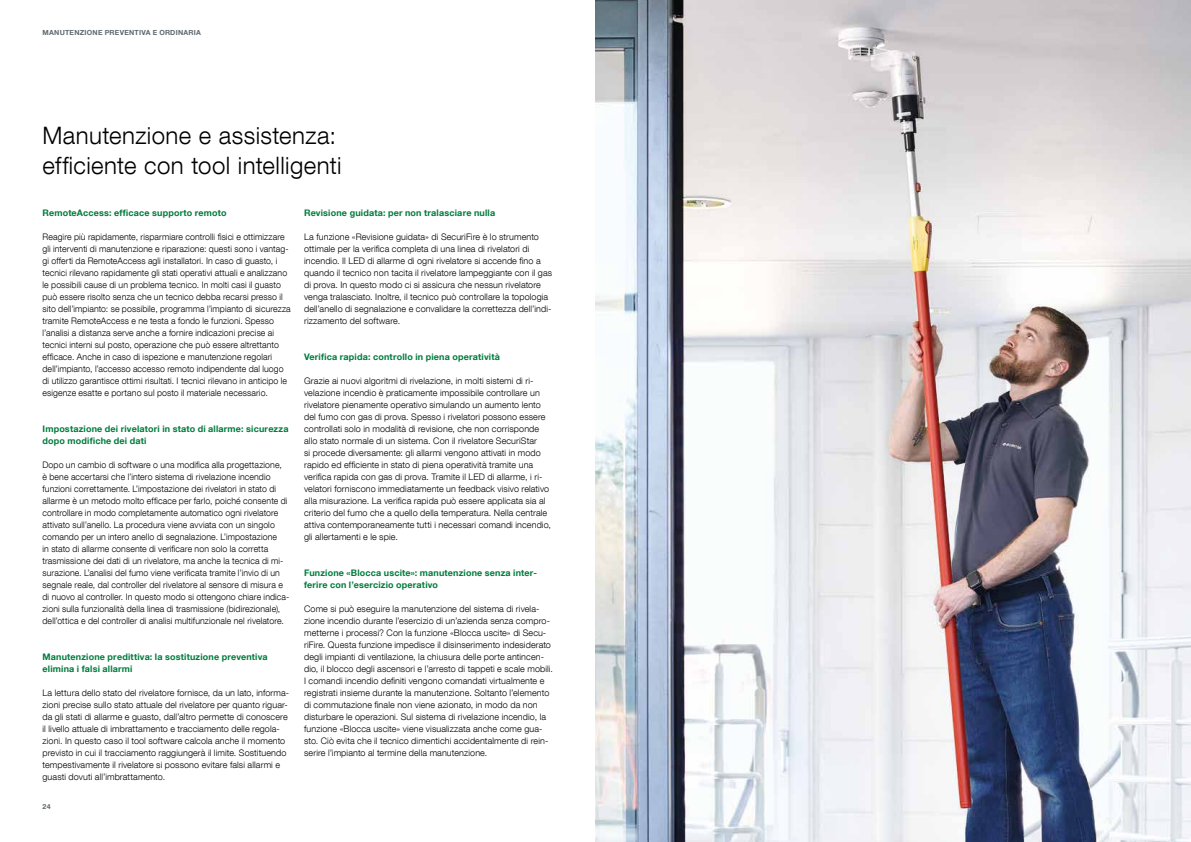
<style>
.page{position:relative;width:1191px;height:842px;background:#fff}
.page>*{position:absolute;margin:0;border:0;box-sizing:border-box;transform-origin:0 0}
.t1{font:300 24px/30px "Helvetica Neue LT Com";letter-spacing:.015em;color:#000}
.t2{font:300 9px/12px "Helvetica Neue LT Com";letter-spacing:.01em;color:#000}
.t3{font:700 9px/12px "Helvetica Neue LT Com";letter-spacing:.02em;color:#007b3d}
.t4{font:700 7px "Helvetica Neue LT Com";letter-spacing:.035em;color:#5d686e}
</style>
<div class="page">
<img style="left:595px;top:0;width:596px;height:842px">
<p class="t4" style="left:43px;top:28px;width:160px">Manutenzione preventiva e ordinaria</p>
<h1 class="t1" style="left:43px;top:119px;width:300px">Manutenzione e assistenza: efficiente con tool intelligenti</h1>
<p class="t3" style="left:43px;top:206px;width:186px">RemoteAccess: efficace supporto remoto</p>
<p class="t2" style="left:43px;top:230px;width:250px">Reagire più rapidamente, risparmiare controlli fisici e ottimizzare gli interventi di manutenzione e riparazione: questi sono i vantag&shy;gi offerti da RemoteAccess agli installatori. In caso di guasto, i tecnici rilevano rapidamente gli stati operativi attuali e analizzano le possibili cause di un problema tecnico. In molti casi il guasto può essere risolto senza che un tecnico debba recarsi presso il sito dell’impianto: se possibile, programma l’impianto di sicurezza tramite RemoteAccess e ne testa a fondo le funzioni. Spesso l’analisi a distanza serve anche a fornire indicazioni precise ai tecnici interni sul posto, operazione che può essere altrettanto efficace. Anche in caso di ispezione e manutenzione regolari dell’impianto, l’accesso accesso remoto indipendente dal luogo di utilizzo garantisce ottimi risultati. I tecnici rilevano in anticipo le esigenze esatte e portano sul posto il materiale necessario.</p>
<p class="t3" style="left:43px;top:422px;width:247px">Impostazione dei rivelatori in stato di allarme: sicurezza dopo modifiche dei dati</p>
<p class="t2" style="left:43px;top:458px;width:248px">Dopo un cambio di software o una modifica alla progettazione,<br>è bene accertarsi che l’intero sistema di rivelazione incendio funzioni correttamente. L’impostazione dei rivelatori in stato di allarme è un metodo molto efficace per farlo, poiché consente di controllare in modo completamente automatico ogni rivelatore attivato sull’anello. La procedura viene avviata con un singolo comando per un intero anello di segnalazione. L’impostazione<br>in stato di allarme consente di verificare non solo la corretta trasmissione dei dati di un rivelatore, ma anche la tecnica di mi&shy;surazione. L’analisi del fumo viene verificata tramite l’invio di un segnale reale, dal controller del rivelatore al sensore di misura e di nuovo al controller. In questo modo si ottengono chiare indica&shy;zioni sulla funzionalità della linea di trasmissione (bidirezionale), dell’ottica e del controller di analisi multifunzionale nel rivelatore.</p>
<p class="t3" style="left:43px;top:650px;width:227px">Manutenzione predittiva: la sostituzione preventiva elimina i falsi allarmi</p>
<p class="t2" style="left:43px;top:686px;width:248px">La lettura dello stato del rivelatore fornisce, da un lato, informa&shy;zioni precise sullo stato attuale del rivelatore per quanto riguar&shy;da gli stati di allarme e guasto, dall’altro permette di conoscere il livello attuale di imbrattamento e tracciamento delle regola&shy;zioni. In questo caso il tool software calcola anche il momento previsto in cui il tracciamento raggiungerà il limite. Sostituendo tempestivamente il rivelatore si possono evitare falsi allarmi e guasti dovuti all’imbrattamento.</p>
<p class="t3" style="left:304px;top:206px;width:193px">Revisione guidata: per non tralasciare nulla</p>
<p class="t2" style="left:304px;top:230px;width:249px">La funzione «Revisione guidata» di SecuriFire è lo strumento ottimale per la verifica completa di una linea di rivelatori di incendio. Il LED di allarme di ogni rivelatore si accende fino a quando il tecnico non tacita il rivelatore lampeggiante con il gas di prova. In questo modo ci si assicura che nessun rivelatore venga tralasciato. Inoltre, il tecnico può controllare la topologia dell’anello di segnalazione e convalidare la correttezza dell’indi&shy;rizzamento del software.</p>
<p class="t3" style="left:304px;top:350px;width:197px">Verifica rapida: controllo in piena operatività</p>
<p class="t2" style="left:304px;top:374px;width:248px">Grazie ai nuovi algoritmi di rivelazione, in molti sistemi di ri&shy;velazione incendio è praticamente impossibile controllare un rivelatore pienamente operativo simulando un aumento lento del fumo con gas di prova. Spesso i rivelatori possono essere controllati solo in modalità di revisione, che non corrisponde allo stato normale di un sistema. Con il rivelatore SecuriStar<br>si procede diversamente: gli allarmi vengono attivati in modo rapido ed efficiente in stato di piena operatività tramite una verifica rapida con gas di prova. Tramite il LED di allarme, i ri&shy;velatori forniscono immediatamente un feedback visivo relativo alla misurazione. La verifica rapida può essere applicata sia al criterio del fumo che a quello della temperatura. Nella centrale attiva contemporaneamente tutti i necessari comandi incendio, gli allertamenti e le spie.</p>
<p class="t3" style="left:304px;top:566px;width:233px">Funzione «Blocca uscite»: manutenzione senza inter&shy;ferire con l’esercizio operativo</p>
<p class="t2" style="left:304px;top:602px;width:250px">Come si può eseguire la manutenzione del sistema di rivela&shy;zione incendio durante l’esercizio di un’azienda senza compro&shy;metterne i processi? Con la funzione «Blocca uscite» di Secu&shy;riFire. Questa funzione impedisce il disinserimento indesiderato degli impianti di ventilazione, la chiusura delle porte antincen&shy;dio, il blocco degli ascensori e l’arresto di tappeti e scale mobili.<br>I comandi incendio definiti vengono comandati virtualmente e registrati insieme durante la manutenzione. Soltanto l’elemento di commutazione finale non viene azionato, in modo da non disturbare le operazioni. Sul sistema di rivelazione incendio, la funzione «Blocca uscite» viene visualizzata anche come gua&shy;sto. Ciò evita che il tecnico dimentichi accidentalmente di rein&shy;serire l’impianto al termine della manutenzione.</p>
<p class="t4" style="left:43px;top:802px;width:10px">24</p>
</div>
